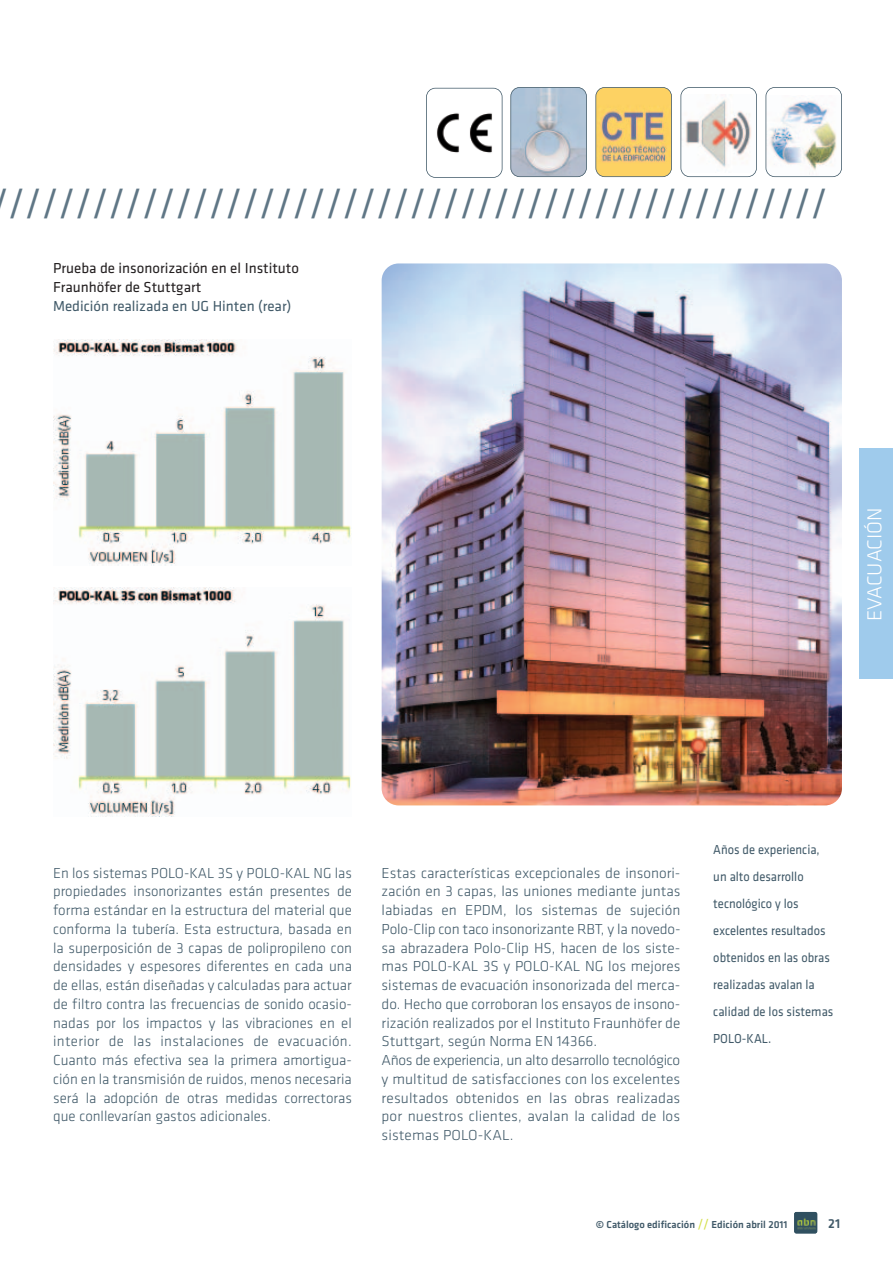
<style>
.page{position:relative;width:893px;height:1263px;background:#fff}
.page>*{position:absolute;margin:0;border:0;box-sizing:border-box;transform-origin:0 0}
.t1{font:37.5px "Klavika";color:#5f7685}
.t2{font:300 21px "Klavika";letter-spacing:-.005em;color:#fff}
.t3{font:300 15px/18.8px "Klavika";color:#405968;text-align:justify}
.t4{font:15px/19.2px "Klavika";color:#231f20}
.t5{font:15px "Klavika";color:#405968}
.t6{font:13.5px/27px "Klavika";color:#405968;scale:.93 1}
.t7{font:500 13.5px "Klavika";color:#405968}
.t8{font:500 10.5px "Klavika";color:#405968}
.s1{font-weight:400;font-size:13.5px;color:#d4df4c}
</style>
<div class="page">
<img style="left:794px;top:1212px;width:23px;height:21px">
<img style="left:53px;top:339px;width:298px;height:226px">
<img style="left:53px;top:587px;width:298px;height:229px">
<img style="left:382px;top:263px;width:460px;height:542px">
<img style="left:768px;top:100px;width:74px;height:75px">
<div style="left:765px;top:87px;width:77px;height:90px;border:2px solid #405968;border-radius:9px"></div>
<img style="left:685px;top:99px;width:66px;height:69px">
<div style="left:680px;top:87px;width:77px;height:90px;border:2px solid #405968;border-radius:9px"></div>
<img style="left:598px;top:90px;width:73px;height:87px">
<div style="left:595px;top:87px;width:77px;height:90px;border:2px solid #405968;border-radius:9px"></div>
<img style="left:513px;top:90px;width:71px;height:87px">
<div style="left:510px;top:87px;width:77px;height:90px;border:2px solid #405968;border-radius:9px"></div>
<div style="left:859px;top:448px;width:34px;height:231px;background:#9fcbec"></div>
<img style="left:426px;top:88px;width:76px;height:89px">
<div style="left:426px;top:88px;width:76px;height:90px;border:2px solid #405968;border-radius:9px"></div>
<h1 class="t1" style="left:8px;top:189px;width:821px">/////////////////////////////////////////////////</h1>
<p class="t4" style="left:53px;top:260px;width:247px">Prueba de insonorización en el Instituto<br>Fraunhöfer de Stuttgart</p>
<p class="t5" style="left:53px;top:301px;width:240px">Medición realizada en UG Hinten (rear)</p>
<h2 class="t2" style="left:867px;top:621px;width:116px;rotate:-90deg">EVACUACIÓN</h2>
<p class="t3" style="left:53px;top:865px;width:300px">En los sistemas POLO-KAL 3S y POLO-KAL NG las propiedades insonorizantes están presentes de forma estándar en la estructura del material que conforma la tubería. Esta estructura, basada en la superposición de 3 capas de polipropileno con densidades y espesores diferentes en cada una de ellas, están diseñadas y calculadas para actuar de filtro contra las frecuencias de sonido ocasio&shy;nadas por los impactos y las vibraciones en el interior de las instalaciones de evacuación.<br>Cuanto más efectiva sea la primera amortigua&shy;ción en la transmisión de ruidos, menos necesaria será la adopción de otras medidas correctoras que conllevarían gastos adicionales.</p>
<p class="t3" style="left:382px;top:865px;width:300px;text-align:left">Estas características excepcionales de insonori&shy;zación en 3 capas, las uniones mediante juntas labiadas en EPDM, los sistemas de sujeción Polo-Clip con taco insonorizante RBT, y la novedo&shy;sa abrazadera Polo-Clip HS, hacen de los siste&shy;mas POLO-KAL 3S y POLO-KAL NG los mejores sistemas de evacuación insonorizada del merca&shy;do. Hecho que corroboran los ensayos de insono&shy;rización realizados por el Instituto Fraunhöfer de Stuttgart, según Norma EN 14366.<br>Años de experiencia, un alto desarrollo tecnológico y multitud de satisfacciones con los excelentes resultados obtenidos en las obras realizadas por nuestros clientes, avalan la calidad de los sistemas POLO-KAL.</p>
<p class="t6" style="left:713px;top:837px;width:131px">Años de experiencia, un alto desarrollo tecnológico y los excelentes resultados obtenidos en las obras realizadas avalan la calidad de los sistemas<br>POLO-KAL.</p>
<p class="t8" style="left:596px;top:1221px;width:193px">© Catálogo edificación <span class="s1">//</span> Edición abril 2011</p>
<p class="t7" style="left:828px;top:1219px;width:13px">21</p>
</div>
